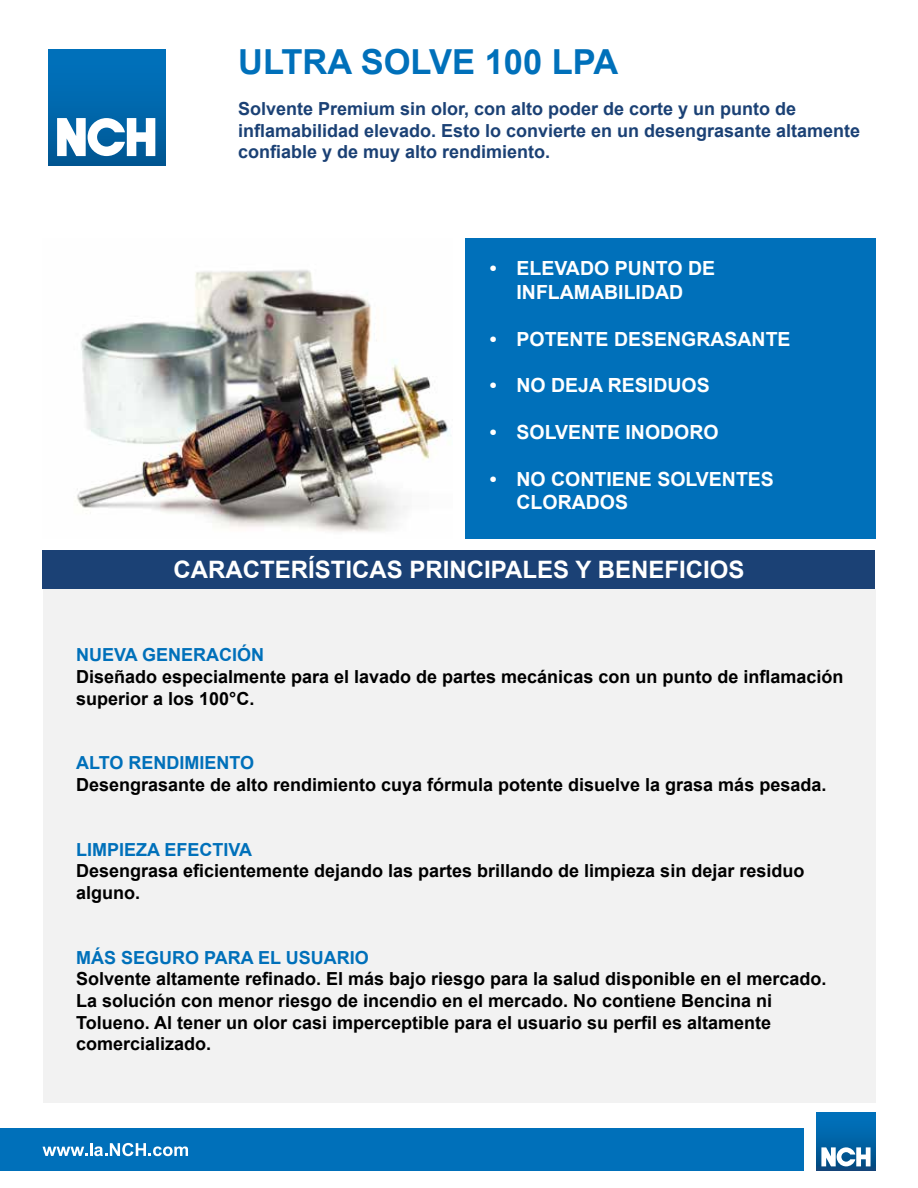
<style>
.page{position:relative;width:918px;height:1188px;background:#fff}
.page>*{position:absolute;margin:0;border:0;box-sizing:border-box;transform-origin:0 0}
.t1{font:700 34.5px "Arial";color:#0070ba}
.t2{font:700 24px "Arial";color:#fff}
.t3{font:700 19.5px/23.4px "Arial";color:#fff;text-align:center}
.t4{font:700 18px/21.6px "Arial";color:#000}
.t5{font:700 18px/21.6px "Arial";color:#1b4175}
.t6{font:700 18px "Arial";color:#0070ba}
</style>
<div class="page">
<div style="left:43px;top:550px;width:832px;height:39px;background:#1b4175"></div>
<div style="left:0;top:1128px;width:803px;height:43px;background:#0070ba"></div>
<div style="left:43px;top:589px;width:832px;height:514px;background:#f2f2f2"></div>
<div style="left:465px;top:238px;width:410px;height:301px;background:#0070ba"></div>
<svg style="left:43px;top:1143px;width:145px;height:13px"></svg>
<svg style="left:816px;top:1112px;width:60px;height:59px"></svg>
<div style="left:817px;top:1112px;width:58px;height:59px;background:linear-gradient(to bottom,#0075c2,#084d82)"></div>
<svg style="left:821px;top:1147px;width:50px;height:19px"></svg>
<div style="left:48px;top:49px;width:117px;height:116px;background:linear-gradient(to bottom,#0074c0,#005895)"></div>
<svg style="left:57px;top:118px;width:98px;height:38px"></svg>
<img style="left:77px;top:270px;width:374px;height:262px">
<h1 class="t1" style="left:238px;top:40px;width:382px">ULTRA SOLVE 100 LPA</h1>
<p class="t5" style="left:238px;top:99px;width:624px">Solvente Premium sin olor, con alto poder de corte y un punto de inflamabilidad elevado. Esto lo convierte en un desengrasante altamente confiable y de muy alto rendimiento.</p>
<p class="t3" style="left:490px;top:258px;width:227px">• ELEVADO PUNTO DE<br>INFLAMABILIDAD</p>
<p class="t3" style="left:490px;top:328px;width:302px">• POTENTE DESENGRASANTE</p>
<p class="t3" style="left:490px;top:375px;width:221px">• NO DEJA RESIDUOS</p>
<p class="t3" style="left:490px;top:421px;width:230px">• SOLVENTE INODORO</p>
<p class="t3" style="left:517px;top:468px;width:259px;text-align:left;text-indent:-27px">• NO CONTIENE SOLVENTES<br>CLORADOS</p>
<h2 class="t2" style="left:174px;top:554px;width:572px">CARACTERÍSTICAS PRINCIPALES Y BENEFICIOS</h2>
<p class="t6" style="left:76px;top:643px;width:190px">NUEVA GENERACIÓN</p>
<p class="t4" style="left:76px;top:666px;width:769px">Diseñado especialmente para el lavado de partes mecánicas con un punto de inflamación superior a los 100°C.</p>
<p class="t6" style="left:76px;top:751px;width:180px">ALTO RENDIMIENTO</p>
<p class="t4" style="left:76px;top:774px;width:752px">Desengrasante de alto rendimiento cuya fórmula potente disuelve la grasa más pesada.</p>
<p class="t6" style="left:76px;top:838px;width:177px">LIMPIEZA EFECTIVA</p>
<p class="t4" style="left:76px;top:861px;width:730px">Desengrasa eficientemente dejando las partes brillando de limpieza sin dejar residuo alguno.</p>
<p class="t6" style="left:76px;top:946px;width:294px">MÁS SEGURO PARA EL USUARIO</p>
<p class="t4" style="left:76px;top:969px;width:752px">Solvente altamente refinado. El más bajo riesgo para la salud disponible en el mercado.<br>La solución con menor riesgo de incendio en el mercado. No contiene Bencina ni Tolueno. Al tener un olor casi imperceptible para el usuario su perfil es altamente comercializado.</p>
</div>
